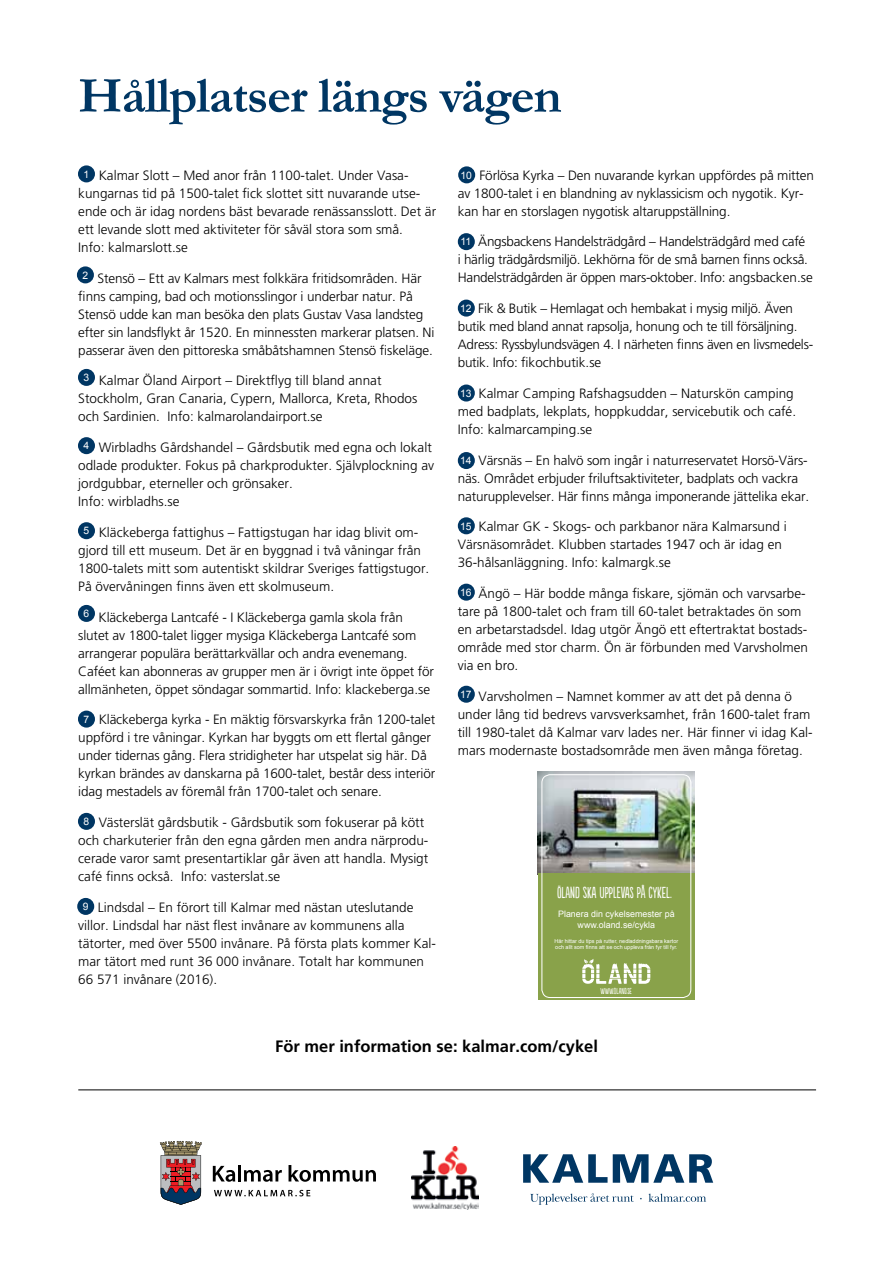
<style>
.page{position:relative;width:893px;height:1263px;background:#fff}
.page>*{position:absolute;margin:0;border:0;box-sizing:border-box;transform-origin:0 0}
.t1{font:700 51px "Garamond";letter-spacing:-.02em;color:#003663}
.t2{font:700 16.5px "Frutiger";color:#000}
.t3{font:15px "Populaire";color:#fff}
.t4{font:300 13.5px/18px "Frutiger";color:#000}
.t5{font:300 13.5px/18px "Frutiger";letter-spacing:-.02em;color:#000}
.t6{font:10.35px "Arial";color:#fff}
.t7{font:8.85px/10.6px "Arial";color:#fff;text-align:center}
.t8{font:8.25px "Populaire";color:#fff}
.t9{font:5.4px/6.6px "Arial";color:#fff}
</style>
<div class="page">
<div style="left:78px;top:165px;width:17px;height:17px;background:#003663;border-radius:50%"></div>
<div style="left:77px;top:266px;width:17px;height:17px;background:#003663;border-radius:50%"></div>
<div style="left:78px;top:369px;width:17px;height:17px;background:#003663;border-radius:50%"></div>
<div style="left:78px;top:437px;width:17px;height:17px;background:#003663;border-radius:50%"></div>
<div style="left:78px;top:522px;width:17px;height:17px;background:#003663;border-radius:50%"></div>
<div style="left:78px;top:605px;width:17px;height:17px;background:#003663;border-radius:50%"></div>
<div style="left:78px;top:711px;width:17px;height:17px;background:#003663;border-radius:50%"></div>
<div style="left:78px;top:813px;width:17px;height:17px;background:#003663;border-radius:50%"></div>
<div style="left:458px;top:233px;width:17px;height:17px;background:#003663;border-radius:50%"></div>
<div style="left:458px;top:300px;width:17px;height:17px;background:#003663;border-radius:50%"></div>
<div style="left:458px;top:384px;width:17px;height:17px;background:#003663;border-radius:50%"></div>
<div style="left:458px;top:452px;width:17px;height:17px;background:#003663;border-radius:50%"></div>
<div style="left:458px;top:517px;width:17px;height:17px;background:#003663;border-radius:50%"></div>
<div style="left:458px;top:584px;width:17px;height:17px;background:#003663;border-radius:50%"></div>
<svg style="left:523px;top:1154px;width:190px;height:29px"></svg>
<svg style="left:530px;top:1193px;width:104px;height:12px"></svg>
<svg style="left:648px;top:1193px;width:58px;height:9px"></svg>
<svg style="left:160px;top:1141px;width:42px;height:64px"></svg>
<svg style="left:214px;top:1190px;width:96px;height:6px"></svg>
<svg style="left:213px;top:1166px;width:22px;height:16px"></svg>
<hr style="left:238px;top:1165px;width:3px;height:16px;background:#000">
<svg style="left:244px;top:1170px;width:38px;height:12px"></svg>
<svg style="left:289px;top:1165px;width:87px;height:17px"></svg>
<img style="left:412px;top:1147px;width:66px;height:63px">
<div style="left:458px;top:686px;width:17px;height:17px;background:#003663;border-radius:50%"></div>
<hr style="left:78px;top:1089px;width:738px;height:1px;background:#000">
<img style="left:538px;top:772px;width:157px;height:101px">
<div style="left:538px;top:873px;width:157px;height:127px;background:#89a24a"></div>
<svg style="left:582px;top:959px;width:68px;height:25px"></svg>
<div style="left:541px;top:774px;width:150px;height:224px;border:1px solid #fff;border-radius:8px"></div>
<div style="left:77px;top:898px;width:17px;height:17px;background:#003663;border-radius:50%"></div>
<div style="left:458px;top:166px;width:17px;height:17px;background:#003663;border-radius:50%"></div>
<h1 class="t1" style="left:78px;top:61px;width:485px">Hållplatser längs vägen</h1>
<p class="t4" style="left:78px;top:166px;width:359px;text-indent:20px">Kalmar Slott – Med anor från 1100-talet. Under Vasa&shy;kungarnas tid på 1500-talet fick slottet sitt nuvarande utse&shy;ende och är idag nordens bäst bevarade renässansslott. Det är ett levande slott med aktiviteter för såväl stora som små.<br>Info: kalmarslott.se</p>
<p class="t4" style="left:78px;top:269px;width:358px;text-indent:19px">Stensö – Ett av Kalmars mest folkkära fritidsområden. Här finns camping, bad och motionsslingor i underbar natur. På Stensö udde kan man besöka den plats Gustav Vasa landsteg efter sin landsflykt år 1520. En minnessten markerar platsen. Ni passerar även den pittoreska småbåtshamnen Stensö fiskeläge.</p>
<p class="t4" style="left:78px;top:372px;width:341px;text-indent:20px">Kalmar Öland Airport – Direktflyg till bland annat<br>Stockholm, Gran Canaria, Cypern, Mallorca, Kreta, Rhodos och Sardinien. Info: kalmarolandairport.se</p>
<p class="t4" style="left:78px;top:439px;width:357px;text-indent:20px">Wirbladhs Gårdshandel – Gårdsbutik med egna och lokalt odlade produkter. Fokus på charkprodukter. Självplockning av jordgubbar, eterneller och grönsaker.<br>Info: wirbladhs.se</p>
<p class="t4" style="left:78px;top:523px;width:352px;text-indent:20px">Kläckeberga fattighus – Fattigstugan har idag blivit om&shy;gjord till ett museum. Det är en byggnad i två våningar från 1800-talets mitt som autentiskt skildrar Sveriges fattigstugor.<br>På övervåningen finns även ett skolmuseum.</p>
<p class="t4" style="left:78px;top:608px;width:357px;text-indent:20px">Kläckeberga Lantcafé - I Kläckeberga gamla skola från slutet av 1800-talet ligger mysiga Kläckeberga Lantcafé som arrangerar populära berättarkvällar och andra evenemang.<br>Caféet kan abonneras av grupper men är i övrigt inte öppet för allmänheten, öppet söndagar sommartid. Info: klackeberga.se</p>
<p class="t4" style="left:78px;top:711px;width:358px;text-indent:20px">Kläckeberga kyrka - En mäktig försvarskyrka från 1200-talet uppförd i tre våningar. Kyrkan har byggts om ett flertal gånger under tidernas gång. Flera stridigheter har utspelat sig här. Då kyrkan brändes av danskarna på 1600-talet, består dess interiör idag mestadels av föremål från 1700-talet och senare.</p>
<p class="t4" style="left:78px;top:813px;width:352px;text-indent:20px">Västerslät gårdsbutik - Gårdsbutik som fokuserar på kött och charkuterier från den egna gården men andra närprodu&shy;cerade varor samt presentartiklar går även att handla. Mysigt café finns också. Info: vasterslat.se</p>
<p class="t4" style="left:78px;top:898px;width:359px;text-indent:20px">Lindsdal – En förort till Kalmar med nästan uteslutande villor. Lindsdal har näst flest invånare av kommunens alla tätorter, med över 5500 invånare. På första plats kommer Kal&shy;mar tätort med runt 36 000 invånare. Totalt har kommunen 66 571 invånare (2016).</p>
<p class="t6" style="left:84px;top:167px;width:7px">1</p>
<p class="t6" style="left:83px;top:268px;width:7px">2</p>
<p class="t6" style="left:84px;top:371px;width:7px">3</p>
<p class="t6" style="left:84px;top:439px;width:7px">4</p>
<p class="t6" style="left:84px;top:524px;width:7px">5</p>
<p class="t6" style="left:84px;top:607px;width:7px">6</p>
<p class="t6" style="left:84px;top:712px;width:7px">7</p>
<p class="t6" style="left:84px;top:815px;width:7px">8</p>
<p class="t6" style="left:83px;top:900px;width:7px">9</p>
<p class="t4" style="left:458px;top:166px;width:358px;text-indent:22px">Förlösa Kyrka – Den nuvarande kyrkan uppfördes på mitten av 1800-talet i en blandning av nyklassicism och nygotik. Kyr&shy;kan har en storslagen nygotisk altaruppställning.</p>
<p class="t5" style="left:458px;top:233px;width:356px;text-indent:20px">Ängsbackens Handelsträdgård – Handelsträdgård med café<br>i härlig trädgårdsmiljö. Lekhörna för de små barnen finns också.<br>Handelsträdgården är öppen mars-oktober. Info: angsbacken.se</p>
<p class="t5" style="left:458px;top:300px;width:357px;text-indent:20px">Fik &amp; Butik – Hemlagat och hembakat i mysig miljö. Även butik med bland annat rapsolja, honung och te till försäljning.<br>Adress: Ryssbylundsvägen 4. I närheten finns även en livsmedels&shy;butik. Info: fikochbutik.se</p>
<p class="t4" style="left:458px;top:384px;width:340px;text-indent:21px">Kalmar Camping Rafshagsudden – Naturskön camping med badplats, lekplats, hoppkuddar, servicebutik och café.<br>Info: kalmarcamping.se</p>
<p class="t4" style="left:458px;top:451px;width:353px;text-indent:21px">Värsnäs – En halvö som ingår i naturreservatet Horsö-Värs&shy;näs. Området erbjuder friluftsaktiviteter, badplats och vackra naturupplevelser. Här finns många imponerande jättelika ekar.</p>
<p class="t4" style="left:458px;top:518px;width:331px;text-indent:21px">Kalmar GK - Skogs- och parkbanor nära Kalmarsund i<br>Värsnäsområdet. Klubben startades 1947 och är idag en<br>36-hålsanläggning. Info: kalmargk.se</p>
<p class="t4" style="left:458px;top:585px;width:352px;text-indent:21px">Ängö – Här bodde många fiskare, sjömän och varvsarbe&shy;tare på 1800-talet och fram till 60-talet betraktades ön som en arbetarstadsdel. Idag utgör Ängö ett eftertraktat bostads&shy;område med stor charm. Ön är förbunden med Varvsholmen via en bro.</p>
<p class="t4" style="left:458px;top:687px;width:356px;text-indent:21px">Varvsholmen – Namnet kommer av att det på denna ö under lång tid bedrevs varvsverksamhet, från 1600-talet fram till 1980-talet då Kalmar varv lades ner. Här finner vi idag Kal&shy;mars modernaste bostadsområde men även många företag.</p>
<p class="t6" style="left:461px;top:168px;width:13px">10</p>
<p class="t6" style="left:461px;top:235px;width:12px">11</p>
<p class="t6" style="left:460px;top:301px;width:13px">12</p>
<p class="t6" style="left:460px;top:386px;width:13px">13</p>
<p class="t6" style="left:460px;top:454px;width:13px">14</p>
<p class="t6" style="left:460px;top:519px;width:13px">15</p>
<p class="t6" style="left:460px;top:585px;width:13px">16</p>
<p class="t6" style="left:460px;top:687px;width:13px">17</p>
<p class="t3" style="left:557px;top:885px;width:116px">ÖLAND SKA UPPLEVAS PÅ CYKEL.</p>
<p class="t7" style="left:558px;top:909px;width:118px">Planera din cykelsemester på www.oland.se/cykla</p>
<p class="t9" style="left:554px;top:938px;width:125px">Här hittar du tips på rutter, nedladdningsbara kartor och allt som finns att se och uppleva från fyr till fyr.</p>
<p class="t8" style="left:601px;top:986px;width:33px">WWW.OLAND.SE</p>
<p class="t2" style="left:275px;top:1037px;width:324px">För mer information se: kalmar.com/cykel</p>
</div>
